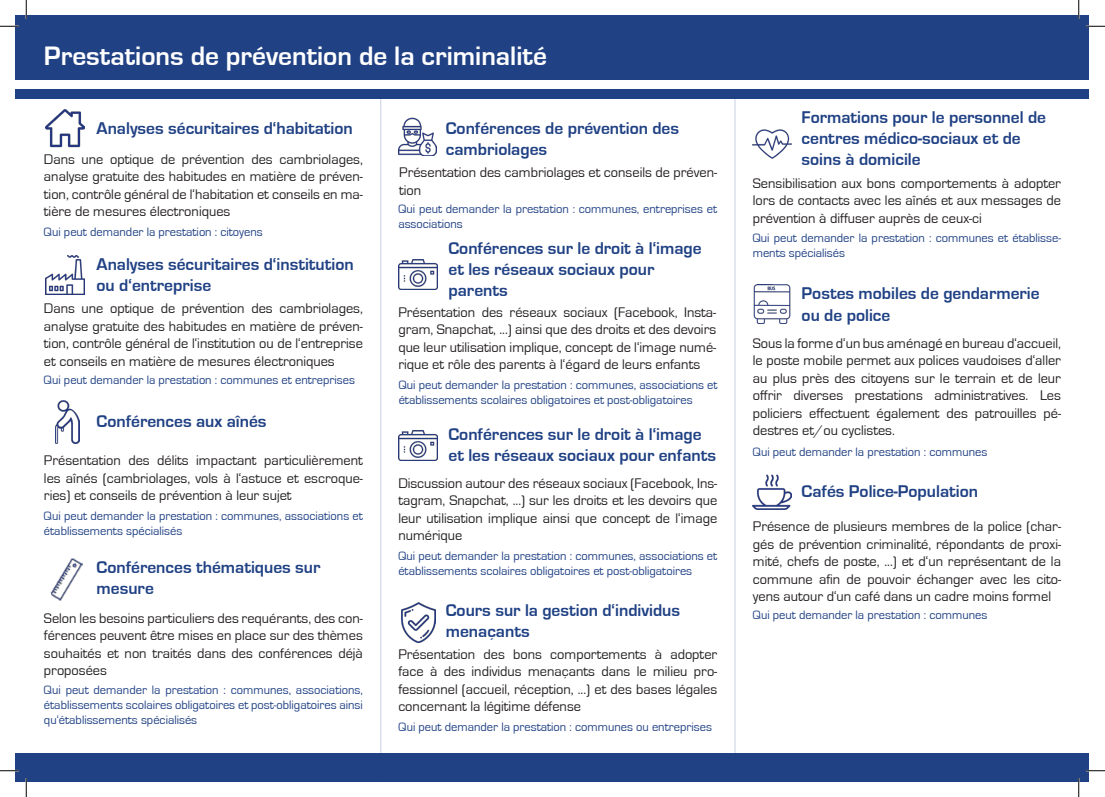
<style>
.page{position:relative;width:1105px;height:797px;background:#fff}
.page>*{position:absolute;margin:0;border:0;box-sizing:border-box;transform-origin:0 0}
.t1{font:700 27.5px "Eurostile";color:#fff}
.t2{font:700 17.5px/21px "Eurostile";color:#204184}
.t3{font:14.38px/17.5px "Eurostile";color:#231f20;text-align:justify}
.t4{font:12.5px/15px "Eurostile";color:#204184}
</style>
<div class="page">
<div style="left:16px;top:16px;width:1073px;height:64px;background:#204184"></div>
<div style="left:16px;top:753px;width:1073px;height:28px;background:#204184"></div>
<div style="left:16px;top:89px;width:1073px;height:9px;background:#204184"></div>
<hr style="left:735px;top:93px;width:1px;height:671px;background:#1c4181">
<hr style="left:381px;top:94px;width:1px;height:687px;background:#1c4181">
<img style="left:753px;top:474px;width:38px;height:36px">
<img style="left:753px;top:284px;width:38px;height:39px">
<img style="left:753px;top:129px;width:38px;height:30px">
<img style="left:398px;top:118px;width:39px;height:38px">
<img style="left:55px;top:401px;width:24px;height:42px">
<img style="left:46px;top:255px;width:39px;height:39px">
<img style="left:46px;top:109px;width:39px;height:38px">
<img style="left:399px;top:259px;width:39px;height:30px">
<img style="left:399px;top:430px;width:39px;height:30px">
<img style="left:50px;top:558px;width:33px;height:43px">
<img style="left:401px;top:602px;width:35px;height:40px">
<svg style="left:0;top:25px;width:19px;height:2px"></svg>
<svg style="left:1086px;top:25px;width:19px;height:2px"></svg>
<svg style="left:0;top:770px;width:19px;height:1px"></svg>
<svg style="left:1086px;top:770px;width:19px;height:1px"></svg>
<svg style="left:25px;top:0;width:2px;height:19px"></svg>
<svg style="left:25px;top:778px;width:2px;height:19px"></svg>
<svg style="left:1078px;top:0;width:1px;height:19px"></svg>
<svg style="left:1078px;top:778px;width:1px;height:19px"></svg>
<p class="t1" style="left:44px;top:41px;width:504px">Prestations de prévention de la criminalité</p>
<p class="t2" style="left:97px;top:118px;width:258px">Analyses sécuritaires d‘habitation</p>
<p class="t3" style="left:44px;top:150px;width:320px">Dans une optique de prévention des cambriolages, analyse gratuite des habitudes en matière de préven&shy;tion, contrôle général de l‘habitation et conseils en ma&shy;tière de mesures électroniques</p>
<p class="t4" style="left:44px;top:224px;width:220px">Qui peut demander la prestation : citoyens</p>
<p class="t2" style="left:97px;top:254px;width:259px">Analyses sécuritaires d‘institution</p>
<p class="t2" style="left:97px;top:275px;width:116px">ou d‘entreprise</p>
<p class="t3" style="left:44px;top:300px;width:320px">Dans une optique de prévention des cambriolages, analyse gratuite des habitudes en matière de préven&shy;tion, contrôle général de l‘institution ou de l‘entreprise et conseils en matière de mesures électroniques</p>
<p class="t4" style="left:44px;top:373px;width:312px">Qui peut demander la prestation : communes et entreprises</p>
<p class="t2" style="left:97px;top:411px;width:171px">Conférences aux aînés</p>
<p class="t3" style="left:44px;top:452px;width:320px">Présentation des délits impactant particulièrement les aînés (cambriolages, vols à l‘astuce et escroque&shy;ries) et conseils de prévention à leur sujet</p>
<p class="t4" style="left:44px;top:508px;width:320px">Qui peut demander la prestation : communes, associations et établissements spécialisés</p>
<p class="t2" style="left:97px;top:557px;width:225px">Conférences thématiques sur</p>
<p class="t2" style="left:97px;top:578px;width:59px">mesure</p>
<p class="t3" style="left:44px;top:609px;width:320px">Selon les besoins particuliers des requérants, des con&shy;férences peuvent être mises en place sur des thèmes souhaités et non traités dans des conférences déjà proposées</p>
<p class="t4" style="left:44px;top:682px;width:320px;text-align:justify">Qui peut demander la prestation : communes, associations, établissements scolaires obligatoires et post-obligatoires ainsi qu‘établissements spécialisés</p>
<p class="t2" style="left:446px;top:118px;width:235px">Conférences de prévention des cambriolages</p>
<p class="t3" style="left:399px;top:164px;width:319px">Présentation des cambriolages et conseils de préven&shy;tion</p>
<p class="t4" style="left:398px;top:201px;width:320px">Qui peut demander la prestation : communes, entreprises et associations</p>
<p class="t2" style="left:448px;top:238px;width:255px">Conférences sur le droit à l‘image et les réseaux sociaux pour</p>
<p class="t2" style="left:448px;top:280px;width:61px">parents</p>
<p class="t3" style="left:398px;top:303px;width:319px">Présentation des réseaux sociaux (Facebook, Insta&shy;gram, Snapchat, ...) ainsi que des droits et des devoirs que leur utilisation implique, concept de l‘image numé&shy;rique et rôle des parents à l‘égard de leurs enfants</p>
<p class="t4" style="left:399px;top:377px;width:320px">Qui peut demander la prestation : communes, associations et établissements scolaires obligatoires et post-obligatoires</p>
<p class="t2" style="left:448px;top:424px;width:269px">Conférences sur le droit à l‘image et les réseaux sociaux pour enfants</p>
<p class="t3" style="left:398px;top:474px;width:320px">Discussion autour des réseaux sociaux (Facebook, Ins&shy;tagram, Snapchat, ...) sur les droits et les devoirs que leur utilisation implique ainsi que concept de l‘image numérique</p>
<p class="t4" style="left:398px;top:549px;width:320px">Qui peut demander la prestation : communes, associations et établissements scolaires obligatoires et post-obligatoires</p>
<p class="t2" style="left:446px;top:600px;width:236px">Cours sur la gestion d‘individus</p>
<p class="t2" style="left:446px;top:621px;width:85px">menaçants</p>
<p class="t3" style="left:398px;top:645px;width:320px">Présentation des bons comportements à adopter face à des individus menaçants dans le milieu pro&shy;fessionnel (accueil, réception, ...) et des bases légales concernant la légitime défense</p>
<p class="t4" style="left:399px;top:719px;width:315px">Qui peut demander la prestation : communes ou entreprises</p>
<p class="t2" style="left:802px;top:107px;width:246px">Formations pour le personnel de centres médico-sociaux et de</p>
<p class="t2" style="left:802px;top:149px;width:121px">soins à domicile</p>
<p class="t3" style="left:753px;top:175px;width:310px">Sensibilisation aux bons comportements à adopter lors de contacts avec les aînés et aux messages de prévention à diffuser auprès de ceux-ci</p>
<p class="t4" style="left:753px;top:230px;width:310px">Qui peut demander la prestation : communes et établisse&shy;ments spécialisés</p>
<p class="t2" style="left:802px;top:283px;width:240px">Postes mobiles de gendarmerie</p>
<p class="t2" style="left:802px;top:305px;width:90px">ou de police</p>
<p class="t3" style="left:753px;top:334px;width:310px">Sous la forme d‘un bus aménagé en bureau d‘accueil, le poste mobile permet aux polices vaudoises d‘aller au plus près des citoyens sur le terrain et de leur offrir diverses prestations administratives. Les policiers effectuent également des patrouilles pé&shy;destres et/ou cyclistes.</p>
<p class="t4" style="left:753px;top:445px;width:236px">Qui peut demander la prestation : communes</p>
<p class="t2" style="left:802px;top:481px;width:178px">Cafés Police-Population</p>
<p class="t3" style="left:753px;top:518px;width:310px">Présence de plusieurs membres de la police (char&shy;gés de prévention criminalité, répondants de proxi&shy;mité, chefs de poste, ...) et d‘un représentant de la commune afin de pouvoir échanger avec les cito&shy;yens autour d‘un café dans un cadre moins formel</p>
<p class="t4" style="left:753px;top:608px;width:236px">Qui peut demander la prestation : communes</p>
</div>
